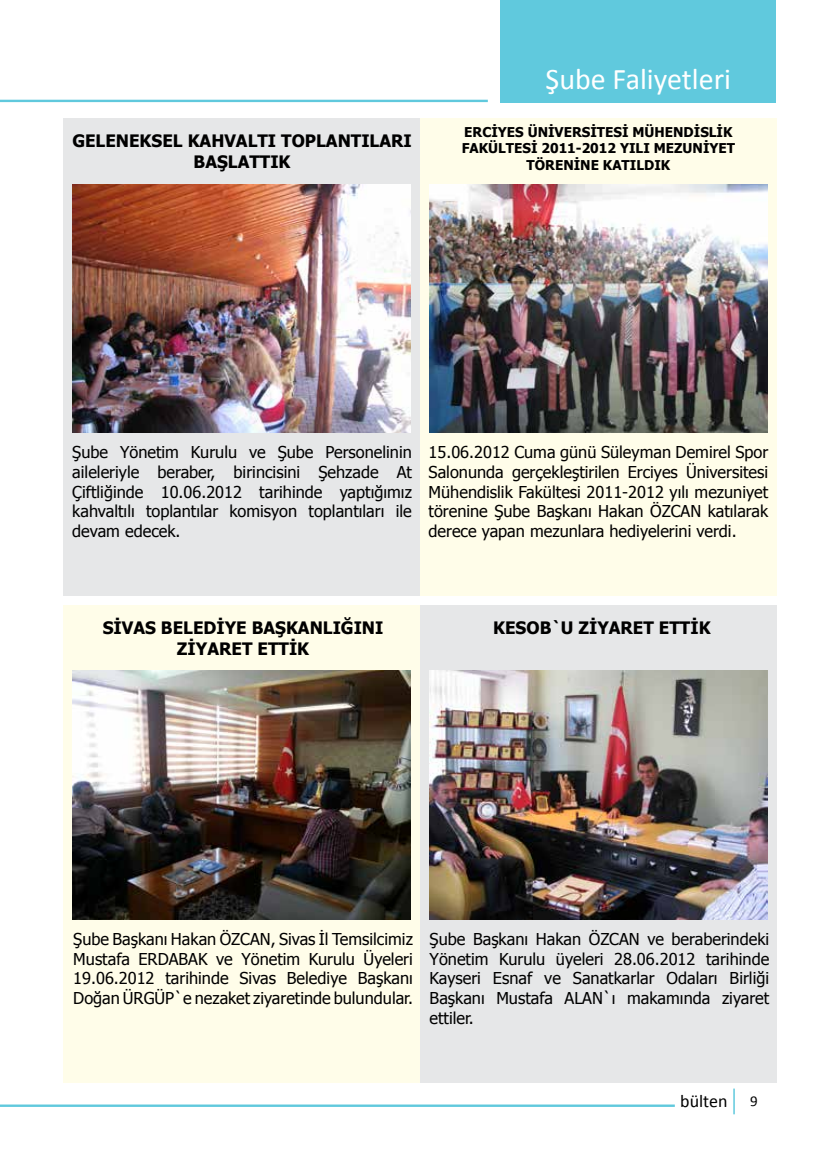
<style>
.page{position:relative;width:840px;height:1170px;background:#fff}
.page>*{position:absolute;margin:0;border:0;box-sizing:border-box;transform-origin:0 0}
.t1{font:30px "Calibri";color:#fff}
.t2{font:18px "Calibri";color:#000}
.t3{font:700 17.1px/20.5px "Tahoma";color:#000;text-align:center}
.t4{font:16.35px/19.6px "Tahoma";color:#000;text-align:justify}
.t5{font:15px "Calibri";color:#000}
.t6{font:700 13.5px/16.2px "Tahoma";color:#000;text-align:center}
</style>
<div class="page">
<hr style="left:0;top:100px;width:488px;height:2px;background:#60c9dd">
<hr style="left:0;top:1104px;width:675px;height:2px;background:#60c9dd">
<div style="left:500px;top:0;width:276px;height:102px;background:#60c9dd"></div>
<hr style="left:733px;top:1088px;width:2px;height:26px;background:#60c9dd">
<div style="left:64px;top:118px;width:356px;height:477px;background:#e6e7e8"></div>
<img style="left:73px;top:184px;width:338px;height:249px">
<div style="left:420px;top:118px;width:356px;height:477px;background:#fffde9"></div>
<img style="left:429px;top:184px;width:338px;height:249px">
<div style="left:64px;top:605px;width:356px;height:477px;background:#fffde9"></div>
<img style="left:73px;top:670px;width:338px;height:249px">
<div style="left:420px;top:605px;width:356px;height:477px;background:#e6e7e8"></div>
<img style="left:429px;top:670px;width:338px;height:249px">
<p class="t3" style="left:72px;top:130px;width:341px">GELENEKSEL KAHVALTI TOPLANTILARI<br>BAŞLATTIK</p>
<h1 class="t1" style="left:546px;top:61px;width:187px">Şube Faliyetleri</h1>
<p class="t6" style="left:462px;top:123px;width:275px">ERCİYES ÜNİVERSİTESİ MÜHENDİSLİK<br>FAKÜLTESİ 2011-2012 YILI MEZUNİYET<br>TÖRENİNE KATILDIK</p>
<p class="t4" style="left:72px;top:442px;width:341px">Şube Yönetim Kurulu ve Şube Personelinin aileleriyle beraber, birincisini Şehzade At Çiftliğinde 10.06.2012 tarihinde yaptığımız kahvaltılı toplantılar komisyon toplantıları ile devam edecek.</p>
<p class="t4" style="left:428px;top:442px;width:341px">15.06.2012 Cuma günü Süleyman Demirel Spor Salonunda gerçekleştirilen Erciyes Üniversitesi Mühendislik Fakültesi 2011-2012 yılı mezuniyet törenine Şube Başkanı Hakan ÖZCAN katılarak derece yapan mezunlara hediyelerini verdi.</p>
<p class="t3" style="left:103px;top:616px;width:282px">SİVAS BELEDİYE BAŞKANLIĞINI<br>ZİYARET ETTİK</p>
<p class="t3" style="left:493px;top:616px;width:219px">KESOB`U ZİYARET ETTİK</p>
<p class="t4" style="left:73px;top:928px;width:341px">Şube Başkanı Hakan ÖZCAN, Sivas İl Temsilcimiz Mustafa ERDABAK ve Yönetim Kurulu Üyeleri 19.06.2012 tarihinde Sivas Belediye Başkanı Doğan ÜRGÜP`e nezaket ziyaretinde bulundular.</p>
<p class="t4" style="left:430px;top:928px;width:341px">Şube Başkanı Hakan ÖZCAN ve beraberindeki Yönetim Kurulu üyeleri 28.06.2012 tarihinde Kayseri Esnaf ve Sanatkarlar Odaları Birliği Başkanı Mustafa ALAN`ı makamında ziyaret ettiler.</p>
<p class="t2" style="left:680px;top:1089px;width:49px">bülten</p>
<p class="t5" style="left:750px;top:1091px;width:9px">9</p>
</div>
